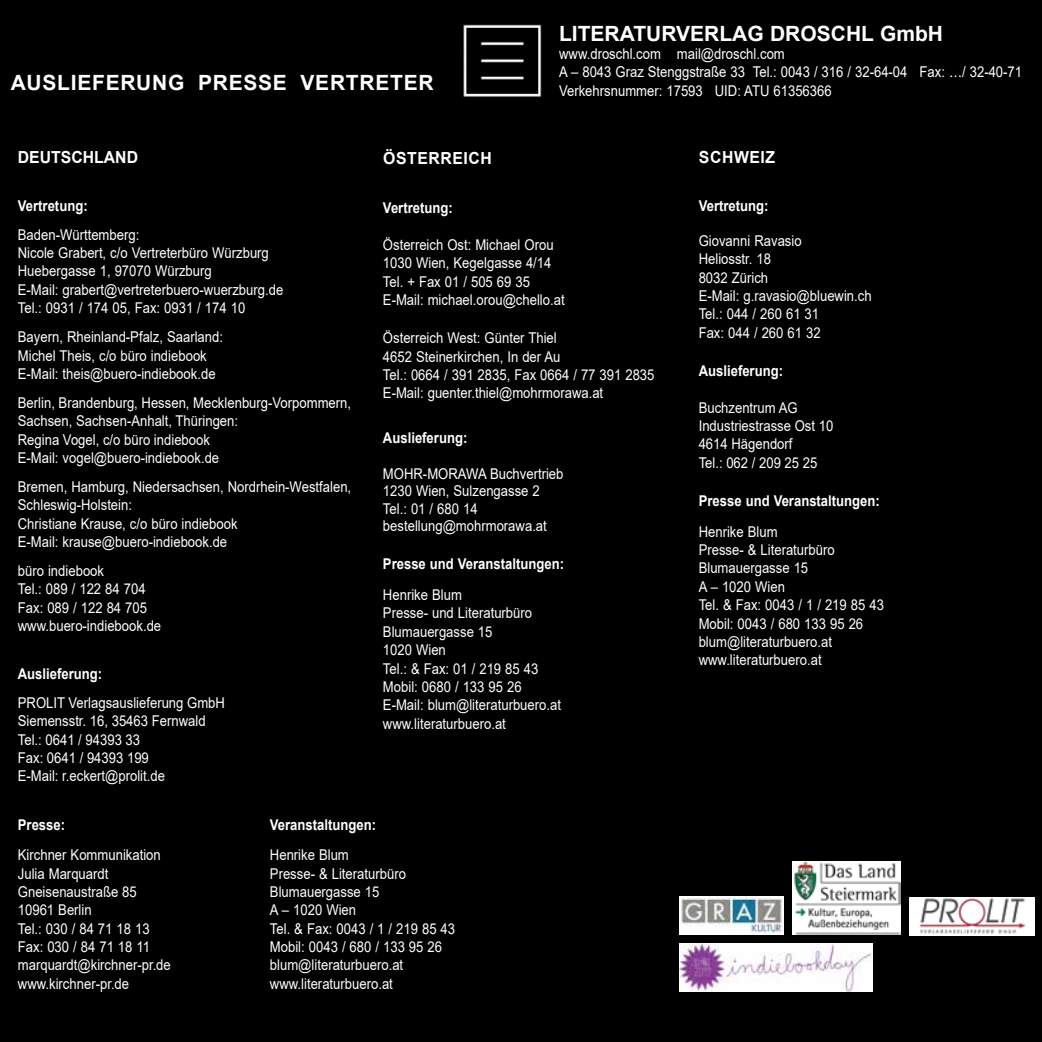
<style>
.page{position:relative;width:1042px;height:1042px;background:#000}
.page>*{position:absolute;margin:0;border:0;box-sizing:border-box;transform-origin:0 0}
.t1{font:700 21px "Arial";letter-spacing:.035em;color:#fff}
.t2{font:700 21px "Arial";color:#fff}
.t3{font:700 16.62px "Arial";letter-spacing:.035em;color:#fff;scale:.95 1}
.t4{font:700 16.62px "Arial";color:#fff;scale:.95 1}
.t5{font:14.88px/18.4px "Arial";color:#fff;scale:.88 1}
.t6{font:700 14.88px "Arial";color:#fff;scale:.88 1}
.s1{font-family:"New Century Schlbk"}
</style>
<div class="page">
<img style="left:462px;top:23px;width:81px;height:76px">
<img style="left:679px;top:896px;width:105px;height:38px">
<img style="left:792px;top:861px;width:109px;height:73px">
<img style="left:909px;top:897px;width:125px;height:38px">
<img style="left:679px;top:943px;width:193px;height:48px">
<h1 class="t1" style="left:11px;top:68px;width:424px">AUSLIEFERUNG PRESSE VERTRETER</h1>
<h1 class="t2" style="left:559px;top:18px;width:385px">LITERATURVERLAG DROSCHL GmbH</h1>
<p class="t5" style="left:559px;top:45px;width:528px">www.droschl.com mail@droschl.com<br>A – 8043 Graz Stenggstraße 33 Tel.: 0043 / 316 / 32-64-04 Fax: <span class="s1">…</span>/ 32-40-71<br>Verkehrsnummer: 17593 UID: ATU 61356366</p>
<p class="t3" style="left:383px;top:147px;width:116px">ÖSTERREICH</p>
<p class="t6" style="left:383px;top:197px;width:81px">Vertretung:</p>
<p class="t5" style="left:383px;top:235px;width:208px">Österreich Ost: Michael Orou<br>1030 Wien, Kegelgasse 4/14<br>Tel. + Fax 01 / 505 69 35<br>E-Mail: michael.orou@chello.at</p>
<p class="t5" style="left:383px;top:329px;width:310px">Österreich West: Günter Thiel<br>4652 Steinerkirchen, In der Au<br>Tel.: 0664 / 391 2835, Fax 0664 / 77 391 2835<br>E-Mail: guenter.thiel@mohrmorawa.at</p>
<p class="t6" style="left:383px;top:427px;width:97px">Auslieferung:</p>
<p class="t5" style="left:383px;top:464px;width:207px;line-height:17.5px">MOHR-MORAWA Buchvertrieb<br>1230 Wien, Sulzengasse 2<br>Tel.: 01 / 680 14 bestellung@mohrmorawa.at</p>
<p class="t6" style="left:383px;top:554px;width:207px">Presse und Veranstaltungen:</p>
<p class="t5" style="left:383px;top:585px;width:204px">Henrike Blum<br>Presse- und Literaturbüro<br>Blumauergasse 15<br>1020 Wien<br>Tel.: &amp; Fax: 01 / 219 85 43<br>Mobil: 0680 / 133 95 26<br>E-Mail: blum@literaturbuero.at www.literaturbuero.at</p>
<p class="t4" style="left:18px;top:145px;width:128px">DEUTSCHLAND</p>
<p class="t6" style="left:18px;top:195px;width:81px">Vertretung:</p>
<p class="t5" style="left:18px;top:225px;width:303px">Baden-Württemberg:<br>Nicole Grabert, c/o Vertreterbüro Würzburg Huebergasse 1, 97070 Würzburg<br>E-Mail: grabert@vertreterbuero-wuerzburg.de Tel.: 0931 / 174 05, Fax: 0931 / 174 10</p>
<p class="t5" style="left:18px;top:328px;width:235px">Bayern, Rheinland-Pfalz, Saarland:<br>Michel Theis, c/o büro indiebook<br>E-Mail: theis@buero-indiebook.de</p>
<p class="t5" style="left:18px;top:393px;width:380px">Berlin, Brandenburg, Hessen, Mecklenburg-Vorpommern, Sachsen, Sachsen-Anhalt, Thüringen:<br>Regina Vogel, c/o büro indiebook<br>E-Mail: vogel@buero-indiebook.de</p>
<p class="t5" style="left:18px;top:477px;width:380px">Bremen, Hamburg, Niedersachsen, Nordrhein-Westfalen, Schleswig-Holstein:<br>Christiane Krause, c/o büro indiebook<br>E-Mail: krause@buero-indiebook.de</p>
<p class="t5" style="left:18px;top:561px;width:164px">büro indiebook<br>Tel.: 089 / 122 84 704<br>Fax: 089 / 122 84 705 www.buero-indiebook.de</p>
<p class="t6" style="left:18px;top:663px;width:97px">Auslieferung:</p>
<p class="t5" style="left:18px;top:693px;width:237px">PROLIT Verlagsauslieferung GmbH<br>Siemensstr. 16, 35463 Fernwald<br>Tel.: 0641 / 94393 33<br>Fax: 0641 / 94393 199<br>E-Mail: r.eckert@prolit.de</p>
<p class="t6" style="left:18px;top:814px;width:55px">Presse:</p>
<p class="t6" style="left:270px;top:814px;width:122px">Veranstaltungen:</p>
<p class="t5" style="left:18px;top:845px;width:164px">Kirchner Kommunikation</p>
<p class="t5" style="left:270px;top:845px;width:91px">Henrike Blum</p>
<p class="t5" style="left:18px;top:864px;width:104px">Julia Marquardt</p>
<p class="t5" style="left:270px;top:864px;width:156px">Presse- &amp; Literaturbüro</p>
<p class="t5" style="left:18px;top:882px;width:137px">Gneisenaustraße 85</p>
<p class="t5" style="left:270px;top:882px;width:126px">Blumauergasse 15</p>
<p class="t5" style="left:18px;top:901px;width:85px">10961 Berlin</p>
<p class="t5" style="left:270px;top:901px;width:100px">A – 1020 Wien</p>
<p class="t5" style="left:18px;top:919px;width:151px">Tel.: 030 / 84 71 18 13</p>
<p class="t5" style="left:270px;top:919px;width:212px">Tel. &amp; Fax: 0043 / 1 / 219 85 43</p>
<p class="t5" style="left:18px;top:937px;width:152px">Fax: 030 / 84 71 18 11</p>
<p class="t5" style="left:270px;top:937px;width:197px">Mobil: 0043 / 680 / 133 95 26</p>
<p class="t5" style="left:18px;top:956px;width:175px">marquardt@kirchner-pr.de</p>
<p class="t5" style="left:270px;top:956px;width:153px">blum@literaturbuero.at</p>
<p class="t5" style="left:18px;top:974px;width:128px">www.kirchner-pr.de</p>
<p class="t5" style="left:270px;top:974px;width:141px">www.literaturbuero.at</p>
<p class="t3" style="left:699px;top:145px;width:82px">SCHWEIZ</p>
<p class="t6" style="left:699px;top:195px;width:81px">Vertretung:</p>
<p class="t5" style="left:699px;top:231px;width:198px">Giovanni Ravasio<br>Heliosstr. 18<br>8032 Zürich<br>E-Mail: g.ravasio@bluewin.ch<br>Tel.: 044 / 260 61 31<br>Fax: 044 / 260 61 32</p>
<p class="t6" style="left:699px;top:360px;width:97px">Auslieferung:</p>
<p class="t5" style="left:699px;top:398px;width:154px">Buchzentrum AG<br>Industriestrasse Ost 10<br>4614 Hägendorf<br>Tel.: 062 / 209 25 25</p>
<p class="t6" style="left:699px;top:490px;width:207px">Presse und Veranstaltungen:</p>
<p class="t5" style="left:699px;top:522px;width:212px">Henrike Blum<br>Presse- &amp; Literaturbüro<br>Blumauergasse 15<br>A – 1020 Wien<br>Tel. &amp; Fax: 0043 / 1 / 219 85 43<br>Mobil: 0043 / 680 133 95 26 blum@literaturbuero.at www.literaturbuero.at</p>
</div>
